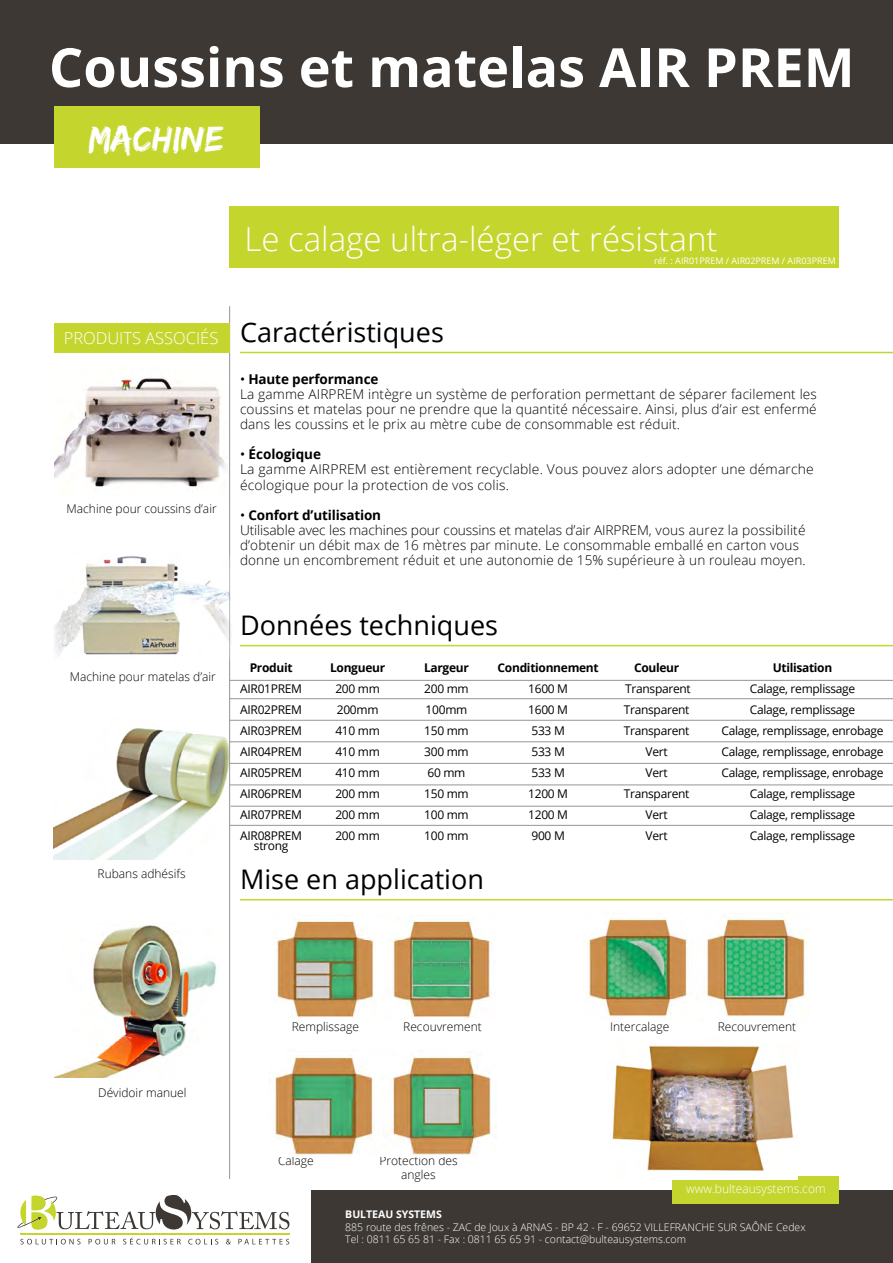
<style>
.page{position:relative;width:893px;height:1263px;background:#fff}
.page>*{position:absolute;margin:0;border:0;box-sizing:border-box;transform-origin:0 0}
.t1{font:700 54px "Open Sans";color:#fff}
.t2{font:37.5px "Edo";color:#fff}
.t3{font:300 33px "Open Sans";color:#fff}
.t4{font:27px "Open Sans";color:#000}
.t5{font:300 16.5px "Open Sans";color:#fff}
.t6{font:300 13.5px/15px "Open Sans";letter-spacing:.01em;color:#000}
.t7{font:12px/21px "Open Sans";letter-spacing:-.025em;color:#000;text-align:justify}
.t8{font:300 12px/14.4px "Open Sans";color:#000;text-align:center}
.t9{font:700 12px "Open Sans";letter-spacing:-.025em;color:#000}
.t10{font:300 12px "Open Sans";color:#fff}
.t11{font:300 10.5px/12.6px "Open Sans";color:#fff}
.t12{font:700 10.5px "Open Sans";color:#fff}
.t13{font:9px "Open Sans";color:#fff}
.s1{font-weight:400}
.s2{font-weight:700}
</style>
<div class="page">
<div style="left:0;top:0;width:893px;height:144px;background:#3d3834"></div>
<div style="left:230px;top:206px;width:609px;height:62px;background:#c4d62e"></div>
<hr style="left:229px;top:306px;width:1px;height:873px;background:#939598">
<div style="left:54px;top:323px;width:176px;height:30px;background:#c4d62e"></div>
<svg style="left:20px;top:1239px;width:61px;height:5px"></svg>
<svg style="left:89px;top:1239px;width:26px;height:5px"></svg>
<svg style="left:123px;top:1237px;width:58px;height:7px"></svg>
<svg style="left:188px;top:1239px;width:30px;height:5px"></svg>
<svg style="left:226px;top:1239px;width:5px;height:5px"></svg>
<svg style="left:238px;top:1239px;width:51px;height:5px"></svg>
<hr style="left:20px;top:1233px;width:269px;height:2px;background:#c4d62e">
<svg style="left:17px;top:1195px;width:272px;height:35px"></svg>
<div style="left:311px;top:1189px;width:582px;height:74px;background:#3d3834"></div>
<div style="left:673px;top:1177px;width:166px;height:27px;background:#c4d62e"></div>
<div style="left:54px;top:106px;width:205px;height:62px;background:#c4d62e"></div>
<hr style="left:240px;top:352px;width:653px;height:1px;background:#c4d62e">
<hr style="left:240px;top:899px;width:653px;height:1px;background:#c4d62e">
<hr style="left:240px;top:645px;width:653px;height:1px;background:#c4d62e">
<hr style="left:230px;top:698px;width:663px;height:1px;background:#939598">
<hr style="left:229px;top:680px;width:664px;height:1px;background:#939598">
<img style="left:53px;top:728px;width:175px;height:132px">
<hr style="left:230px;top:720px;width:663px;height:1px;background:#939598">
<img style="left:54px;top:925px;width:163px;height:152px">
<img style="left:54px;top:375px;width:173px;height:112px">
<img style="left:54px;top:553px;width:177px;height:109px">
<img style="left:276px;top:919px;width:216px;height:100px">
<img style="left:269px;top:1049px;width:227px;height:106px">
<img style="left:588px;top:911px;width:221px;height:106px">
<img style="left:611px;top:1045px;width:186px;height:134px">
<hr style="left:230px;top:741px;width:663px;height:1px;background:#939598">
<hr style="left:230px;top:763px;width:663px;height:1px;background:#939598">
<hr style="left:230px;top:784px;width:663px;height:1px;background:#939598">
<hr style="left:230px;top:806px;width:663px;height:1px;background:#939598">
<hr style="left:230px;top:825px;width:663px;height:1px;background:#939598">
<h1 class="t1" style="left:49px;top:29px;width:807px">Coussins et matelas AIR PREM</h1>
<h2 class="t2" style="left:89px;top:117px;width:136px">MAchine</h2>
<p class="t5" style="left:64px;top:327px;width:156px">PRODUITS ASSOCIÉS</p>
<p class="t8" style="left:67px;top:501px;width:152px">Machine pour coussins d’air</p>
<p class="t8" style="left:70px;top:669px;width:148px">Machine pour matelas d’air</p>
<p class="t8" style="left:98px;top:866px;width:90px">Rubans adhésifs</p>
<h3 class="t3" style="left:244px;top:216px;width:474px">Le calage ultra-léger et résistant</h3>
<p class="t13" style="left:654px;top:255px;width:183px">réf. : AIR01PREM / AIR02PREM / AIR03PREM</p>
<h3 class="t4" style="left:240px;top:313px;width:205px">Caractéristiques</h3>
<p class="t6" style="left:240px;top:371px;width:578px"><span class="s1">•</span> <span class="s2">Haute performance<br></span>La gamme AIRPREM intègre un système de perforation permettant de séparer facilement les coussins et matelas pour ne prendre que la quantité nécessaire. Ainsi, plus d’air est enfermé dans les coussins et le prix au mètre cube de consommable est réduit.</p>
<p class="t6" style="left:240px;top:446px;width:575px;line-height:15.6px"><span class="s1">•</span> <span class="s2">Écologique<br></span>La gamme AIRPREM est entièrement recyclable. Vous pouvez alors adopter une démarche écologique pour la protection de vos colis.</p>
<p class="t6" style="left:240px;top:508px;width:567px"><span class="s1">•</span> <span class="s2">Confort d’utilisation<br></span>Utilisable avec les machines pour coussins et matelas d’air AIRPREM, vous aurez la possibilité d’obtenir un débit max de 16 mètres par minute. Le consommable emballé en carton vous donne un encombrement réduit et une autonomie de 15% supérieure à un rouleau moyen.</p>
<h3 class="t4" style="left:240px;top:606px;width:260px">Données techniques</h3>
<p class="t9" style="left:250px;top:659px;width:44px">Produit</p>
<p class="t7" style="left:240px;top:678px;width:63px">AIR01PREM AIR02PREM AIR03PREM AIR04PREM AIR05PREM AIR06PREM AIR07PREM AIR08PREM</p>
<p class="t7" style="left:254px;top:835px;width:36px">strong</p>
<p class="t9" style="left:498px;top:659px;width:103px">Conditionnement</p>
<p class="t7" style="left:528px;top:678px;width:41px;text-align:left">1600 M<br>1600 M<br>533 M<br>533 M<br>533 M<br>1200 M<br>1200 M<br>900 M</p>
<p class="t9" style="left:330px;top:659px;width:57px">Longueur</p>
<p class="t7" style="left:335px;top:678px;width:46px">200 mm 200mm 410 mm 410 mm 410 mm 200 mm 200 mm 200 mm</p>
<p class="t9" style="left:424px;top:659px;width:46px">Largeur</p>
<p class="t7" style="left:424px;top:678px;width:46px;text-align:left">200 mm<br>100mm<br>150 mm<br>300 mm<br>60 mm<br>150 mm<br>100 mm<br>100 mm</p>
<h3 class="t4" style="left:240px;top:860px;width:245px">Mise en application</h3>
<p class="t9" style="left:634px;top:659px;width:47px">Couleur</p>
<p class="t7" style="left:624px;top:678px;width:68px;text-align:center">Transparent<br>Transparent<br>Transparent<br>Vert<br>Vert<br>Transparent<br>Vert<br>Vert</p>
<p class="t9" style="left:773px;top:659px;width:61px">Utilisation</p>
<p class="t7" style="left:721px;top:678px;width:164px;text-align:center">Calage, remplissage<br>Calage, remplissage<br>Calage, remplissage, enrobage<br>Calage, remplissage, enrobage<br>Calage, remplissage, enrobage<br>Calage, remplissage<br>Calage, remplissage<br>Calage, remplissage</p>
<p class="t8" style="left:98px;top:1085px;width:90px">Dévidoir manuel</p>
<p class="t8" style="left:292px;top:1019px;width:69px">Remplissage</p>
<p class="t8" style="left:403px;top:1019px;width:80px">Recouvrement</p>
<p class="t8" style="left:610px;top:1019px;width:61px">Intercalage</p>
<p class="t8" style="left:718px;top:1019px;width:80px">Recouvrement</p>
<p class="t8" style="left:278px;top:1153px;width:37px">Calage</p>
<p class="t8" style="left:379px;top:1153px;width:80px">Protection des angles</p>
<p class="t10" style="left:686px;top:1180px;width:141px">www.bulteausystems.com</p>
<p class="t12" style="left:345px;top:1207px;width:98px">BULTEAU SYSTEMS</p>
<p class="t11" style="left:345px;top:1220px;width:462px">885 route des frênes - ZAC de Joux à ARNAS - BP 42 - F - 69652 VILLEFRANCHE SUR SAÔNE Cedex<br>Tel : 0811 65 65 81 - Fax : 0811 65 65 91 - contact@bulteausystems.com</p>
</div>
